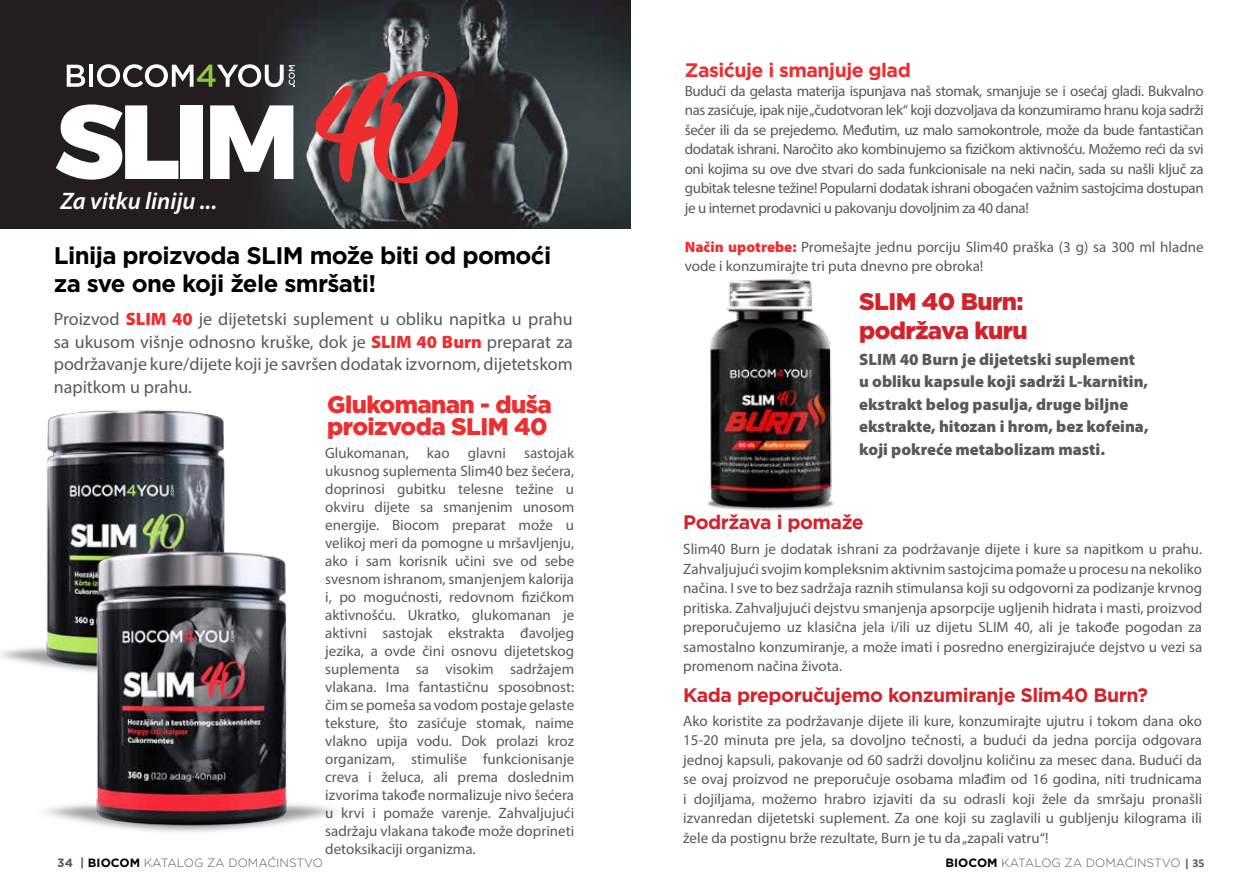
<style>
.page{position:relative;width:1259px;height:893px;background:#fff}
.page>*{position:absolute;margin:0;border:0;box-sizing:border-box;transform-origin:0 0}
.t1{font:700 24px/28.8px "Gotham";letter-spacing:-.025em;color:#000}
.t2{font:900 24px/22.5px "Gotham";letter-spacing:-.025em;color:#ee2d2f}
.t3{font:900 24px/28.8px "Gotham";letter-spacing:-.025em;color:#d2232a}
.t4{font:italic 600 24px "Myriad Pro";color:#fff}
.t5{font:700 19.5px "Gotham";letter-spacing:-.025em;color:#d2232a}
.t6{font:700 19.5px "Gotham";letter-spacing:-.025em;color:#ee2d2f}
.t7{font:18px/22.5px "Myriad Pro";color:#58595b;text-align:justify}
.t8{font:900 16.5px/22.5px "Myriad Pro";color:#58595b}
.t9{font:15px/18px "Myriad Pro";color:#58595b;text-align:justify}
.t10{font:300 12px "Gotham";color:#58595b}
.s1{font-weight:900;color:#ee2d2f}
.s2{font-weight:700}
.s3{font-weight:700;color:#000}
.s4{font-family:"Calibri";font-weight:700}
</style>
<div class="page">
<img style="left:0;top:0;width:630px;height:228px">
<svg style="left:315px;top:71px;width:143px;height:112px;background:#8e484a"></svg>
<svg style="left:56px;top:104px;width:122px;height:76px"></svg>
<div style="left:181px;top:105px;width:22px;height:74px;background:#fff"></div>
<svg style="left:210px;top:105px;width:83px;height:74px"></svg>
<svg style="left:67px;top:65px;width:18px;height:22px"></svg>
<hr style="left:89px;top:65px;width:4px;height:22px;background:#fff">
<svg style="left:97px;top:64px;width:198px;height:23px"></svg>
<img style="left:0;top:410px;width:225px;height:250px">
<img style="left:11px;top:524px;width:326px;height:308px">
<img style="left:707px;top:279px;width:127px;height:232px">
<h2 class="t6" style="left:685px;top:57px;width:228px">Zasićuje i smanjuje glad</h2>
<p class="t9" style="left:685px;top:81px;width:520px;line-height:19.5px">Budući da gelasta materija ispunjava naš stomak, smanjuje se i osećaj gladi. Bukvalno nas zasićuje, ipak nije „čudotvoran lek“ koji dozvoljava da konzumiramo hranu koja sadrži šećer ili da se prejedemo. Međutim, uz malo samokontrole, može da bude fantastičan dodatak ishrani. Naročito ako kombinujemo sa fizičkom aktivnošću. Možemo reći da svi oni kojima su ove dve stvari do sada funkcionisale na neki način, sada su našli ključ za gubitak telesne težine! Popularni dodatak ishrani obogaćen važnim sastojcima dostupan je u internet prodavnici u pakovanju dovoljnim za 40 dana!</p>
<p class="t9" style="left:685px;top:237px;width:520px;line-height:19.5px"><span class="s1">Način upotrebe:</span> Promešajte jednu porciju Slim40 praška (3 g) sa 300 ml hladne vode i konzumirajte tri puta dnevno pre obroka!</p>
<h1 class="t4" style="left:60px;top:186px;width:158px">Za vitku liniju ...</h1>
<h1 class="t1" style="left:54px;top:241px;width:499px">Linija proizvoda SLIM može biti od pomoći za sve one koji žele smršati!</h1>
<h1 class="t3" style="left:859px;top:287px;width:170px">SLIM 40 Burn: podržava kuru</h1>
<p class="t7" style="left:54px;top:308px;width:520px">Proizvod <span class="s1">SLIM 40</span> je dijetetski suplement u obliku napitka u prahu sa ukusom višnje odnosno kruške, dok je <span class="s1">SLIM 40 Burn</span> preparat za podržavanje kure/dijete koji je savršen dodatak izvornom, dijetetskom napitkom u prahu.</p>
<p class="t8" style="left:859px;top:348px;width:291px">SLIM 40 Burn je dijetetski suplement u obliku kapsule koji sadrži L-karnitin, ekstrakt belog pasulja, druge biljne ekstrakte, hitozan i hrom, bez kofeina, koji pokreće metabolizam masti.</p>
<h1 class="t2" style="left:327px;top:393px;width:226px">Glukomanan - duša proizvoda SLIM 40</h1>
<p class="t9" style="left:325px;top:444px;width:250px">Glukomanan, kao glavni sastojak ukusnog suplementa Slim40 bez šećera, doprinosi gubitku telesne težine u okviru dijete sa smanjenim unosom energije. Biocom preparat može u velikoj meri da pomogne u mršavljenju, ako i sam korisnik učini sve od sebe svesnom ishranom, smanjenjem kalorija i, po mogućnosti, redovnom fizičkom aktivnošću. Ukratko, glukomanan je aktivni sastojak ekstrakta đavoljeg jezika, a ovde čini osnovu dijetetskog suplementa sa visokim sadržajem vlakana. Ima fantastičnu sposobnost: čim se pomeša sa vodom postaje gelaste teksture, što zasićuje stomak, naime vlakno upija vodu. Dok prolazi kroz organizam, stimuliše funkcionisanje creva i želuca, ali prema doslednim izvorima takođe normalizuje nivo šećera u krvi i pomaže varenje. Zahvaljujući sadržaju vlakana takođe može doprineti detoksikaciji organizma.</p>
<h2 class="t5" style="left:683px;top:510px;width:182px">Podržava i pomaže</h2>
<p class="t9" style="left:683px;top:539px;width:520px;line-height:19.5px">Slim40 Burn je dodatak ishrani za podržavanje dijete i kure sa napitkom u prahu.<br>Zahvaljujući svojim kompleksnim aktivnim sastojcima pomaže u procesu na nekoliko načina. I sve to bez sadržaja raznih stimulansa koji su odgovorni za podizanje krvnog pritiska. Zahvaljujući dejstvu smanjenja apsorpcije ugljenih hidrata i masti, proizvod preporučujemo uz klasična jela i/ili uz dijetu SLIM 40, ali je takođe pogodan za samostalno konzumiranje, a može imati i posredno energizirajuće dejstvo u vezi sa promenom načina života.</p>
<h2 class="t5" style="left:683px;top:682px;width:466px">Kada preporučujemo konzumiranje Slim40 Burn?</h2>
<p class="t9" style="left:683px;top:710px;width:520px;line-height:19.5px">Ako koristite za podržavanje dijete ili kure, konzumirajte ujutru i tokom dana oko 15-20 minuta pre jela, sa dovoljno tečnosti, a budući da jedna porcija odgovara jednoj kapsuli, pakovanje od 60 sadrži dovoljnu količinu za mesec dana. Budući da se ovaj proizvod ne preporučuje osobama mlađim od 16 godina, niti trudnicama i dojiljama, možemo hrabro izjaviti da su odrasli koji žele da smršaju pronašli izvanredan dijetetski suplement. Za one koji su zaglavili u gubljenju kilograma ili žele da postignu brže rezultate, Burn je tu da „zapali vatru“!</p>
<p class="t10" style="left:57px;top:855px;width:267px"><span class="s2">34 |</span> <span class="s3">BIOCOM</span> KATALOG ZA DOMAĆINSTVO</p>
<p class="t10" style="left:945px;top:855px;width:261px"><span class="s3">BIOCOM</span> KATALOG ZA DOMAĆINSTVO <span class="s4">| 35</span></p>
</div>
